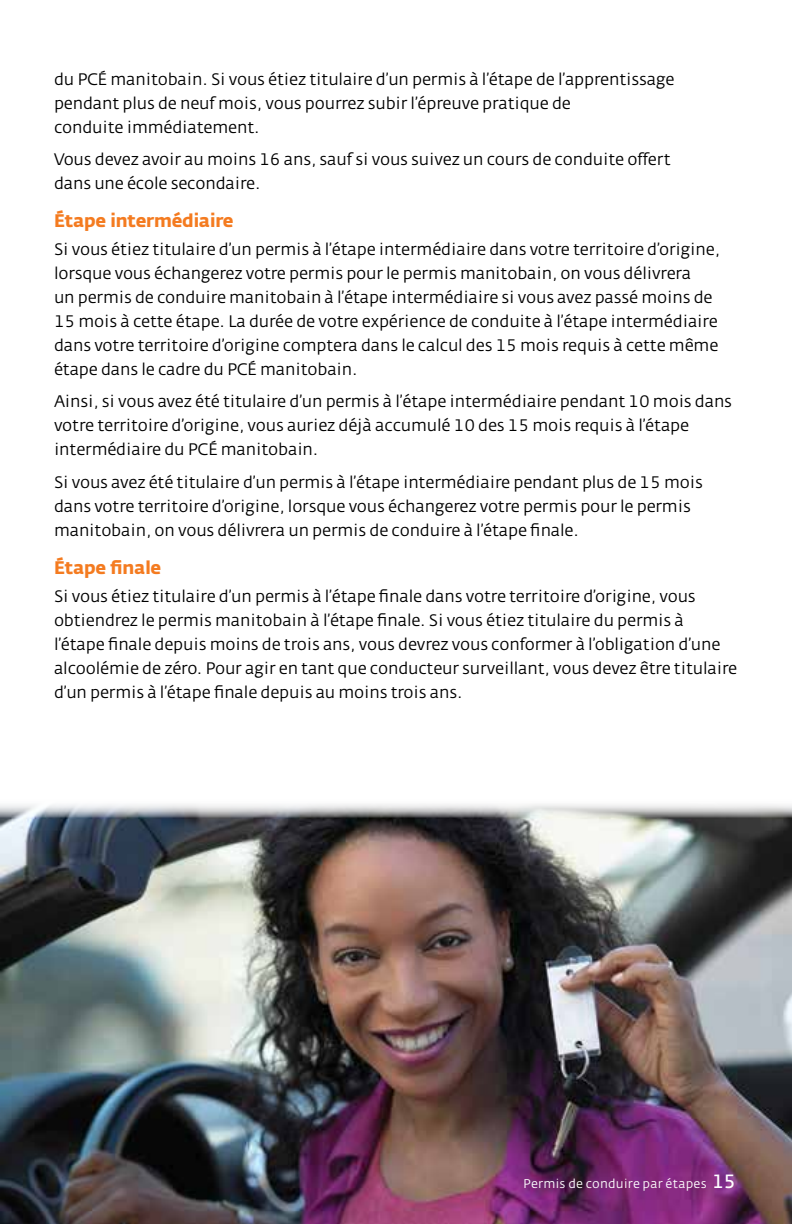
<style>
.page{position:relative;width:792px;height:1224px;background:#fff}
.page>*{position:absolute;margin:0;border:0;box-sizing:border-box;transform-origin:0 0}
.t1{font:18px "Fedra Sans Alt Bold TF";letter-spacing:-.01em;color:#f47b20}
.t2{font:16.4px/24px "Fedra Sans Alt Book TF";letter-spacing:-.01em;color:#000}
.t3{font:12.4px "Fedra Sans Alt Book TF";letter-spacing:.015em;color:#fff}
.s1{font-family:"Fedra Sans Alt Normal TF";font-size:19px}
</style>
<div class="page">
<img style="left:0;top:822px;width:792px;height:402px">
<svg style="left:0;top:804px;width:792px;height:18px"></svg>
<p class="t2" style="left:54px;top:67px;width:622px">du PCÉ manitobain. Si vous étiez titulaire d’un permis à l’étape de l’apprentissage pendant plus de neuf mois, vous pourrez subir l’épreuve pratique de<br>conduite immédiatement.</p>
<p class="t2" style="left:54px;top:147px;width:618px">Vous devez avoir au moins 16 ans, sauf si vous suivez un cours de conduite offert dans une école secondaire.</p>
<p class="t1" style="left:54px;top:210px;width:181px">Étape intermédiaire</p>
<p class="t2" style="left:54px;top:238px;width:668px">Si vous étiez titulaire d’un permis à l’étape intermédiaire dans votre territoire d’origine, lorsque vous échangerez votre permis pour le permis manitobain, on vous délivrera<br>un permis de conduire manitobain à l’étape intermédiaire si vous avez passé moins de 15 mois à cette étape. La durée de votre expérience de conduite à l’étape intermédiaire dans votre territoire d’origine comptera dans le calcul des 15 mois requis à cette même étape dans le cadre du PCÉ manitobain.</p>
<p class="t2" style="left:54px;top:390px;width:680px">Ainsi, si vous avez été titulaire d’un permis à l’étape intermédiaire pendant 10 mois dans votre territoire d’origine, vous auriez déjà accumulé 10 des 15 mois requis à l’étape intermédiaire du PCÉ manitobain.</p>
<p class="t2" style="left:54px;top:470px;width:650px">Si vous avez été titulaire d’un permis à l’étape intermédiaire pendant plus de 15 mois dans votre territoire d’origine, lorsque vous échangerez votre permis pour le permis manitobain, on vous délivrera un permis de conduire à l’étape finale.</p>
<p class="t1" style="left:54px;top:557px;width:109px">Étape finale</p>
<p class="t2" style="left:54px;top:585px;width:685px">Si vous étiez titulaire d’un permis à l’étape finale dans votre territoire d’origine, vous obtiendrez le permis manitobain à l’étape finale. Si vous étiez titulaire du permis à l’étape finale depuis moins de trois ans, vous devrez vous conformer à l’obligation d’une alcoolémie de zéro. Pour agir en tant que conducteur surveillant, vous devez être titulaire d’un permis à l’étape finale depuis au moins trois ans.</p>
<p class="t3" style="left:527px;top:1175px;width:214px">Permis de conduire par étapes <span class="s1">15</span></p>
<p class="t3" style="left:523px;top:1177px;width:214px">Permis de conduire par étapes <span class="s1">15</span></p>
</div>
